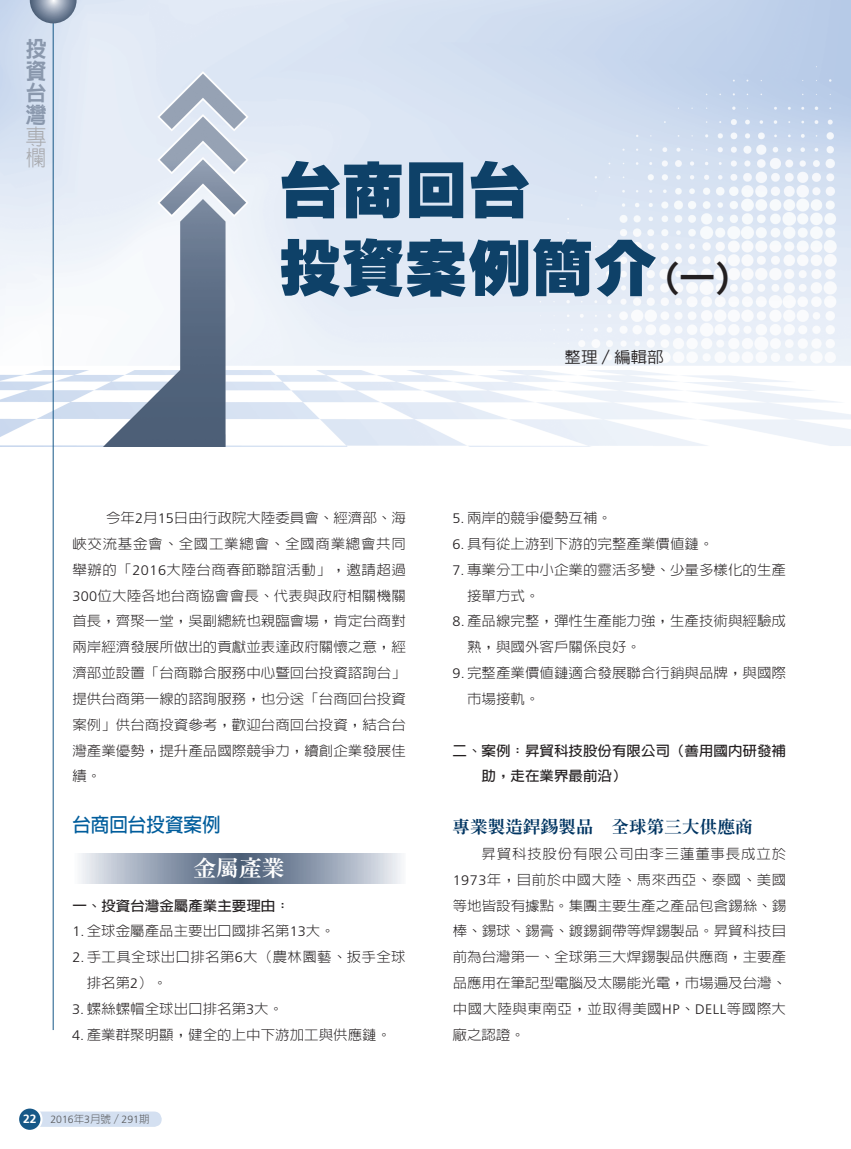
<style>
.page{position:relative;width:851px;height:1149px;background:#fff}
.page>*{position:absolute;margin:0;border:0;box-sizing:border-box;transform-origin:0 0}
.t1{font:900 60px/78px "AR Hei B5";color:#0e4168;scale:1.05 1}
.t2{font:800 21.75px/21.8px "AR Hei B5";color:#8a98ad;text-align:justify;scale:.95 1}
.t3{font:800 21.75px "AR Ming B5";color:#fff;scale:1.05 1}
.t4{font:300 21.75px/21.8px "AR Hei B5";color:#a8a9ad;scale:.95 1}
.t5{font:700 19.5px "AR Hei B5";color:#005d9c;scale:.95 1}
.t6{font:800 16.8px "AR Ming B5";color:#003562;scale:1.05 1}
.t7{font:500 15.75px "AR Hei B5";color:#231f20;scale:1.05 1}
.t8{font:300 13.8px/25.8px "AR Hei B5";color:#231f20;scale:1.05 1}
.t9{font:700 13.8px/25.8px "AR Hei B5";color:#231f20;scale:1.05 1}
.t10{font:300 13.8px "AR Hei B5";letter-spacing:.02em;color:#231f20;scale:1.05 1}
.t11{font:300 10.5px "Frutiger";color:#57585a}
.s1{font-weight:800;font-size:36px;color:#231f20}
.s2{font-family:"Frutiger"}
.s3{font-weight:700;font-size:12px;color:#fff}
.s4{font-family:"AR Hei B5"}
</style>
<div class="page">
<img style="left:0;top:0;width:850px;height:446px">
<div style="left:30px;top:1111px;width:132px;height:15px;background:#d4e0f1;border-radius:8px"></div>
<div style="left:18px;top:1107px;width:23px;height:23px;background:#175887;border-radius:50%"></div>
<div style="left:17px;top:1106px;width:26px;height:25px;border:2px solid #fff;border-radius:50%"></div>
<hr style="left:53px;top:0;width:1px;height:1029px;background:#175887">
<svg style="left:30px;top:0;width:47px;height:23px"></svg>
<svg style="left:79px;top:853px;width:323px;height:29px;background:#96a1b3"></svg>
<h2 class="t2" style="left:26px;top:38px;width:23px">投資台灣</h2>
<h2 class="t4" style="left:26px;top:125px;width:23px">專欄</h2>
<h1 class="t1" style="left:279px;top:151px;width:450px">台商回台<br>投資案例簡介<span class="s1">（一）</span></h1>
<p class="t7" style="left:564px;top:349px;width:96px">整理／編輯部</p>
<p class="t8" style="left:72px;top:505px;width:319px;text-align:justify;text-indent:34px">今年<span class="s2">2</span>月<span class="s2">15</span>日由行政院大陸委員會、經濟部、海峽交流基金會、全國工業總會、全國商業總會共同舉辦的「<span class="s2">2016</span>大陸台商春節聯誼活動」，邀請超過<span class="s2">300</span>位大陸各地台商協會會長、代表與政府相關機關首長，齊聚一堂，吳副總統也親臨會場，肯定台商對兩岸經濟發展所做出的貢獻並表達政府關懷之意，經濟部並設置「台商聯合服務中心暨回台投資諮詢台」提供台商第一線的諮詢服務，也分送「台商回台投資案例」供台商投資參考，歡迎台商回台投資，結合台灣產業優勢，提升產品國際競爭力，續創企業發展佳績。</p>
<h3 class="t5" style="left:72px;top:814px;width:158px">台商回台投資案例</h3>
<h2 class="t3" style="left:193px;top:857px;width:89px">金屬產業</h2>
<p class="t9" style="left:72px;top:892px;width:208px">一、投資台灣金屬產業主要理由：</p>
<p class="t8" style="left:72px;top:917px;width:251px"><span class="s2">1.</span> 全球金屬產品主要出口國排名第<span class="s2">13</span>大。</p>
<p class="t10" style="left:72px;top:949px;width:319px"><span class="s2">2.</span>手工具全球出口排名第<span class="s2">6</span>大（農林園藝、扳手全球</p>
<p class="t8" style="left:87px;top:969px;width:78px">排名第<span class="s2">2</span>）。</p>
<p class="t8" style="left:72px;top:995px;width:202px"><span class="s2">3.</span> 螺絲螺帽全球出口排名第<span class="s2">3</span>大。</p>
<p class="t8" style="left:72px;top:1021px;width:305px"><span class="s2">4.</span> 產業群聚明顯，健全的上中下游加工與供應鏈。</p>
<p class="t8" style="left:452px;top:505px;width:153px"><span class="s2">5.</span> 兩岸的競爭優勢互補。</p>
<p class="t8" style="left:452px;top:530px;width:250px"><span class="s2">6.</span> 具有從上游到下游的完整產業價值鏈。</p>
<p class="t8" style="left:467px;top:556px;width:305px;text-indent:-15px"><span class="s2">7.</span> 專業分工中小企業的靈活多變、少量多樣化的生產接單方式。</p>
<p class="t8" style="left:467px;top:608px;width:305px;text-indent:-14px"><span class="s2">8.</span> 產品線完整，彈性生產能力強，生產技術與經驗成熟，與國外客戶關係良好。</p>
<p class="t8" style="left:467px;top:659px;width:305px;text-indent:-14px"><span class="s2">9.</span> 完整產業價值鏈適合發展聯合行銷與品牌，與國際市場接軌。</p>
<p class="t9" style="left:481px;top:737px;width:291px;text-indent:-29px">二、案例：昇貿科技股份有限公司（善用國內研發補助，走在業界最前沿）</p>
<p class="t6" style="left:452px;top:818px;width:287px">專業製造銲錫製品　全球第三大供應商</p>
<p class="t8" style="left:452px;top:840px;width:319px;text-align:justify;text-indent:29px">昇貿科技股份有限公司由李三蓮董事長成立於<span class="s2">1973</span>年，目前於中國大陸、馬來西亞、泰國、美國等地皆設有據點。集團主要生產之產品包含錫絲、錫棒、錫球、錫膏、鍍錫銅帶等焊錫製品。昇貿科技目前為台灣第一、全球第三大焊錫製品供應商，主要產品應用在筆記型電腦及太陽能光電，市場遍及台灣、中國大陸與東南亞，並取得美國<span class="s2">HP</span>、<span class="s2">DELL</span>等國際大廠之認證。</p>
<p class="t11" style="left:23px;top:1113px;width:128px"><span class="s3">22</span> 2016<span class="s4">年</span>3<span class="s4">月號／</span>291<span class="s4">期</span></p>
</div>
